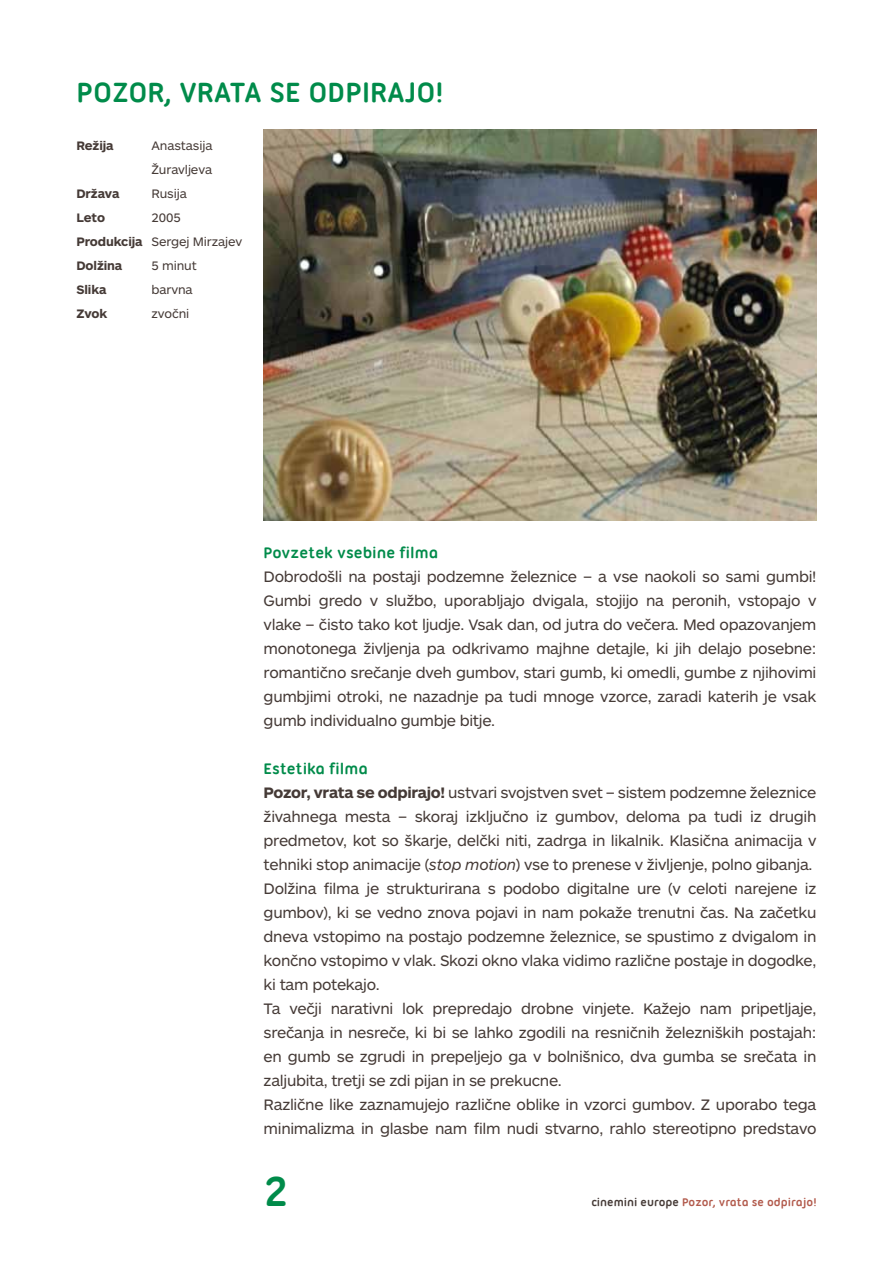
<style>
.page{position:relative;width:893px;height:1263px;background:#fff}
.page>*{position:absolute;margin:0;border:0;box-sizing:border-box;transform-origin:0 0}
.t1{font:700 45px "Ubuntu Titling";color:#008b4a}
.t2{font:700 30px "Ubuntu Titling";color:#008b4a}
.t3{font:700 16.5px "Ubuntu Titling";color:#008b4a}
.t4{font:15.75px/24px "ARS Maquette Pro";letter-spacing:-.02em;color:#453a36;text-align:justify}
.t5{font:12.75px/24px "ARS Maquette Pro";letter-spacing:-.01em;color:#453a36}
.t6{font:700 12.75px "ARS Maquette Pro";letter-spacing:-.01em;color:#453a36}
.t7{font:700 12px "Ubuntu Titling";color:#b25a4c}
.s1{font-weight:700}
.s2{font-style:italic}
.s3{color:#453a36}
</style>
<div class="page">
<img style="left:264px;top:129px;width:552px;height:391px">
<h2 class="t2" style="left:77px;top:75px;width:368px">POZOR, VRATA SE ODPIRAJO!</h2>
<p class="t6" style="left:77px;top:137px;width:39px">Režija</p>
<p class="t5" style="left:152px;top:133px;width:63px">Anastasija<br>Žuravljeva</p>
<p class="t6" style="left:77px;top:185px;width:45px">Država</p>
<p class="t5" style="left:152px;top:181px;width:37px">Rusija</p>
<p class="t6" style="left:77px;top:209px;width:30px">Leto</p>
<p class="t5" style="left:77px;top:205px;width:167px;text-indent:75px">2005<br><span class="s1">Produkcija</span> Sergej Mirzajev<br><span class="s1">Dolžina</span></p>
<p class="t5" style="left:152px;top:253px;width:47px">5 minut</p>
<p class="t6" style="left:77px;top:281px;width:32px">Slika</p>
<p class="t5" style="left:152px;top:277px;width:43px">barvna</p>
<p class="t6" style="left:77px;top:305px;width:32px">Zvok</p>
<p class="t5" style="left:152px;top:301px;width:39px">zvočni</p>
<p class="t3" style="left:264px;top:543px;width:176px">Povzetek vsebine filma</p>
<p class="t4" style="left:264px;top:564px;width:554px">Dobrodošli na postaji podzemne železnice – a vse naokoli so sami gumbi!<br>Gumbi gredo v službo, uporabljajo dvigala, stojijo na peronih, vstopajo v vlake – čisto tako kot ljudje. Vsak dan, od jutra do večera. Med opazovanjem monotonega življenja pa odkrivamo majhne detajle, ki jih delajo posebne: romantično srečanje dveh gumbov, stari gumb, ki omedli, gumbe z njihovimi gumbjimi otroki, ne nazadnje pa tudi mnoge vzorce, zaradi katerih je vsak gumb individualno gumbje bitje.</p>
<p class="t3" style="left:264px;top:759px;width:106px">Estetika filma</p>
<p class="t4" style="left:264px;top:780px;width:554px;text-align:left"><span class="s1">Pozor, vrata se odpirajo!</span> ustvari svojstven svet – sistem podzemne železnice živahnega mesta – skoraj izključno iz gumbov, deloma pa tudi iz drugih predmetov, kot so škarje, delčki niti, zadrga in likalnik. Klasična animacija v tehniki stop animacije (<span class="s2">stop motion</span>) vse to prenese v življenje, polno gibanja.<br>Dolžina filma je strukturirana s podobo digitalne ure (v celoti narejene iz gumbov), ki se vedno znova pojavi in nam pokaže trenutni čas. Na začetku dneva vstopimo na postajo podzemne železnice, se spustimo z dvigalom in končno vstopimo v vlak. Skozi okno vlaka vidimo različne postaje in dogodke, ki tam potekajo.<br>Ta večji narativni lok prepredajo drobne vinjete. Kažejo nam pripetljaje, srečanja in nesreče, ki bi se lahko zgodili na resničnih železniških postajah: en gumb se zgrudi in prepeljejo ga v bolnišnico, dva gumba se srečata in zaljubita, tretji se zdi pijan in se prekucne.<br>Različne like zaznamujejo različne oblike in vzorci gumbov. Z uporabo tega minimalizma in glasbe nam film nudi stvarno, rahlo stereotipno predstavo</p>
<h1 class="t1" style="left:264px;top:1165px;width:26px">2</h1>
<p class="t7" style="left:591px;top:1195px;width:227px"><span class="s3">cinemini europe</span> Pozor, vrata se odpirajo!</p>
</div>
